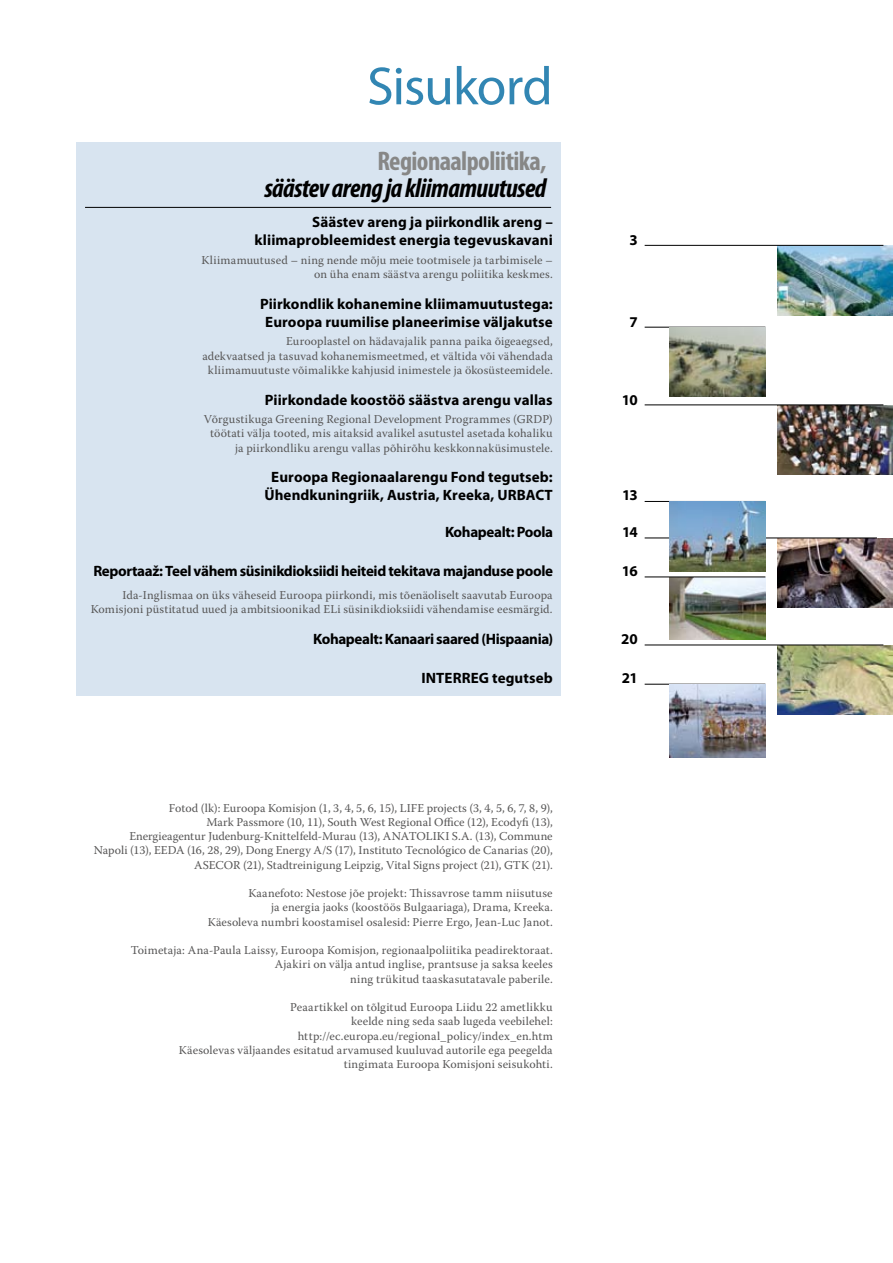
<style>
.page{position:relative;width:893px;height:1263px;background:#fff}
.page>*{position:absolute;margin:0;border:0;box-sizing:border-box;transform-origin:0 0}
.t1{font:54px "Myriad Pro";letter-spacing:-.02em;color:#3286b3}
.t2{font:italic 700 condensed 27px "Myriad Pro";letter-spacing:-.02em;color:#000}
.t3{font:700 condensed 27px "Myriad Pro";letter-spacing:-.02em;color:#878786}
.t4{font:700 15px/18px "Myriad Pro";letter-spacing:.005em;color:#000;text-align:center}
.t5{font:700 15px "Myriad Pro";letter-spacing:-.025em;color:#000}
.t6{font:12px/14.2px "Warnock Pro";letter-spacing:.01em;color:#575656;text-align:right}
</style>
<div class="page">
<div style="left:77px;top:142px;width:484px;height:553px;background:#d8e4f0"></div>
<hr style="left:85px;top:207px;width:466px;height:1px;background:#000">
<img style="left:777px;top:538px;width:116px;height:70px">
<img style="left:777px;top:645px;width:116px;height:70px">
<img style="left:777px;top:405px;width:116px;height:70px">
<img style="left:777px;top:246px;width:116px;height:69px">
<hr style="left:645px;top:645px;width:238px;height:1px;background:#000">
<img style="left:669px;top:577px;width:96px;height:62px">
<hr style="left:645px;top:576px;width:120px;height:1px;background:#000">
<hr style="left:645px;top:327px;width:120px;height:1px;background:#000">
<hr style="left:645px;top:501px;width:120px;height:1px;background:#000">
<hr style="left:645px;top:404px;width:238px;height:1px;background:#000">
<hr style="left:645px;top:245px;width:238px;height:1px;background:#000">
<hr style="left:645px;top:538px;width:232px;height:1px;background:#000">
<hr style="left:645px;top:684px;width:120px;height:1px;background:#000">
<img style="left:669px;top:328px;width:96px;height:69px">
<img style="left:669px;top:502px;width:96px;height:69px">
<img style="left:669px;top:684px;width:96px;height:73px">
<h1 class="t1" style="left:367px;top:53px;width:187px">Sisukord</h1>
<h2 class="t3" style="left:377px;top:144px;width:170px">Regionaalpoliitika,</h2>
<h2 class="t2" style="left:265px;top:171px;width:283px">säästev areng ja kliimamuutused</h2>
<p class="t4" style="left:255px;top:213px;width:300px;text-align:right">Säästev areng ja piirkondlik areng – kliimaprobleemidest energia tegevuskavani</p>
<p class="t6" style="left:201px;top:253px;width:353px">Kliimamuutused – ning nende mõju meie tootmisele ja tarbimisele – on üha enam säästva arengu poliitika keskmes.</p>
<p class="t4" style="left:260px;top:294px;width:294px">Piirkondlik kohanemine kliimamuutustega:<br>Euroopa ruumilise planeerimise väljakutse</p>
<p class="t4" style="left:629px;top:231px;width:10px">3</p>
<p class="t4" style="left:629px;top:312px;width:10px">7</p>
<p class="t6" style="left:202px;top:334px;width:352px">Eurooplastel on hädavajalik panna paika õigeaegsed,<br>adekvaatsed ja tasuvad kohanemismeetmed, et vältida või vähendada kliimamuutuste võimalikke kahjusid inimestele ja ökosüsteemidele.</p>
<p class="t4" style="left:265px;top:390px;width:289px">Piirkondade koostöö säästva arengu vallas</p>
<p class="t4" style="left:622px;top:390px;width:18px">10</p>
<p class="t6" style="left:204px;top:412px;width:350px">Võrgustikuga Greening Regional Development Programmes (GRDP) töötati välja tooted, mis aitaksid avalikel asutustel asetada kohaliku ja piirkondliku arengu vallas põhirõhu keskkonnaküsimustele.</p>
<p class="t4" style="left:264px;top:468px;width:290px">Euroopa Regionaalarengu Fond tegutseb:<br>Ühendkuningriik, Austria, Kreeka, URBACT</p>
<p class="t4" style="left:622px;top:486px;width:17px">13</p>
<p class="t5" style="left:445px;top:522px;width:110px">Kohapealt: Poola</p>
<p class="t4" style="left:622px;top:522px;width:17px">14</p>
<p class="t5" style="left:93px;top:561px;width:461px">Reportaaž: Teel vähem süsinikdioksiidi heiteid tekitava majanduse poole</p>
<p class="t4" style="left:622px;top:562px;width:18px">16</p>
<p class="t6" style="left:91px;top:588px;width:463px">Ida-Inglismaa on üks väheseid Euroopa piirkondi, mis tõenäoliselt saavutab Euroopa<br>Komisjoni püstitatud uued ja ambitsioonikad ELi süsinikdioksiidi vähendamise eesmärgid.</p>
<p class="t5" style="left:313px;top:629px;width:241px">Kohapealt: Kanaari saared (Hispaania)</p>
<p class="t4" style="left:621px;top:629px;width:18px">20</p>
<p class="t4" style="left:421px;top:669px;width:133px">INTERREG tegutseb</p>
<p class="t4" style="left:622px;top:669px;width:18px">21</p>
<p class="t6" style="left:94px;top:800px;width:460px">Fotod (lk): Euroopa Komisjon (1, 3, 4, 5, 6, 15), LIFE projects (3, 4, 5, 6, 7, 8, 9),<br>Mark Passmore (10, 11), South West Regional Office (12), Ecodyfi (13),<br>Energieagentur Judenburg-Knittelfeld-Murau (13), ANATOLIKI S.A. (13), Commune Napoli (13), EEDA (16, 28, 29), Dong Energy A/S (17), Instituto Tecnológico de Canarias (20), ASECOR (21), Stadtreinigung Leipzig, Vital Signs project (21), GTK (21).</p>
<p class="t6" style="left:208px;top:886px;width:346px">Kaanefoto: Nestose jõe projekt: Thissavrose tamm niisutuse<br>ja energia jaoks (koostöös Bulgaariaga), Drama, Kreeka.<br>Käesoleva numbri koostamisel osalesid: Pierre Ergo, Jean-Luc Janot.</p>
<p class="t6" style="left:131px;top:943px;width:423px">Toimetaja: Ana-Paula Laissy, Euroopa Komisjon, regionaalpoliitika peadirektoraat.<br>Ajakiri on välja antud inglise, prantsuse ja saksa keeles<br>ning trükitud taaskasutatavale paberile.</p>
<p class="t6" style="left:179px;top:1000px;width:375px">Peaartikkel on tõlgitud Euroopa Liidu 22 ametlikku<br>keelde ning seda saab lugeda veebilehel: http://ec.europa.eu/regional_policy/index_en.htm<br>Käesolevas väljaandes esitatud arvamused kuuluvad autorile ega peegelda tingimata Euroopa Komisjoni seisukohti.</p>
</div>
